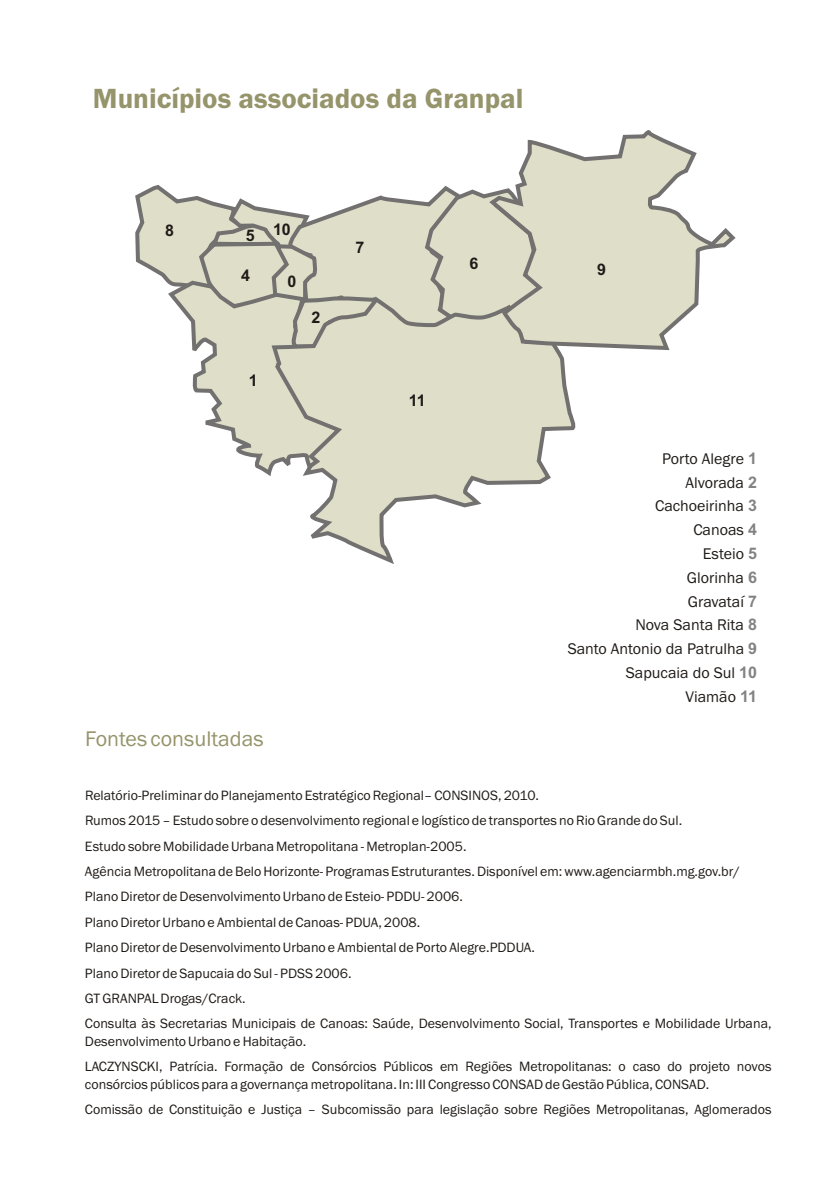
<style>
.page{position:relative;width:840px;height:1191px;background:#fff}
.page>*{position:absolute;margin:0;border:0;box-sizing:border-box;transform-origin:0 0}
.t1{font:600 28.8px "Franklin Gothic";color:#96946b}
.t2{font:22px "Franklin Gothic";color:#96946b}
.t3{font:16px/23.8px "Franklin Gothic";color:#1f1a17;text-align:right}
.t4{font:700 16px "Arial";color:#1f1a17}
.t5{font:14px/25.4px "Franklin Gothic";color:#1f1a17}
.s1{font-family:"Arial";font-weight:700;color:#828282}
</style>
<div class="page">
<svg style="left:135px;top:185px;width:30px;height:95px;fill:#dedec9"></svg>
<svg style="left:165px;top:190px;width:104px;height:285px"></svg>
<svg style="left:196px;top:186px;width:289px;height:233px;background:#d8d7c7"></svg>
<svg style="left:269px;top:294px;width:306px;height:270px;fill:#dedec9"></svg>
<svg style="left:485px;top:130px;width:251px;height:222px;fill:#dedec9"></svg>
<h1 class="t1" style="left:93px;top:88px;width:432px">Municípios associados da Granpal</h1>
<p class="t4" style="left:165px;top:225px;width:10px">8</p>
<p class="t4" style="left:273px;top:223px;width:19px">10</p>
<p class="t4" style="left:246px;top:230px;width:10px">5</p>
<p class="t4" style="left:241px;top:269px;width:10px">4</p>
<p class="t4" style="left:287px;top:275px;width:10px">0</p>
<p class="t4" style="left:311px;top:312px;width:10px">2</p>
<p class="t4" style="left:249px;top:374px;width:10px">1</p>
<p class="t4" style="left:355px;top:242px;width:10px">7</p>
<p class="t4" style="left:408px;top:394px;width:18px">11</p>
<p class="t4" style="left:469px;top:257px;width:10px">6</p>
<h2 class="t2" style="left:85px;top:731px;width:180px">Fontes consultadas</h2>
<p class="t4" style="left:597px;top:263px;width:10px">9</p>
<p class="t3" style="left:567px;top:448px;width:191px">Porto Alegre <span class="s1">1<br></span>Alvorada <span class="s1">2<br></span>Cachoeirinha <span class="s1">3<br></span>Canoas <span class="s1">4<br></span>Esteio <span class="s1">5<br></span>Glorinha <span class="s1">6<br></span>Gravataí <span class="s1">7<br></span>Nova Santa Rita <span class="s1">8<br></span>Santo Antonio da Patrulha <span class="s1">9<br></span>Sapucaia do Sul <span class="s1">10<br></span>Viamão <span class="s1">11</span></p>
<p class="t5" style="left:85px;top:783px;width:687px">Relatório-Preliminar do Planejamento Estratégico Regional– CONSINOS, 2010.<br>Rumos 2015 – Estudo sobre o desenvolvimento regional e logístico de transportes no Rio Grande do Sul.<br>Estudo sobre Mobilidade Urbana Metropolitana - Metroplan-2005.<br>Agência Metropolitana de Belo Horizonte- Programas Estruturantes. Disponível em: www.agenciarmbh.mg.gov.br/ Plano Diretor de Desenvolvimento Urbano de Esteio- PDDU- 2006.<br>Plano Diretor Urbano e Ambiental de Canoas- PDUA, 2008.<br>Plano Diretor de Desenvolvimento Urbano e Ambiental de Porto Alegre.PDDUA.<br>Plano Diretor de Sapucaia do Sul - PDSS 2006.<br>GT GRANPAL Drogas/Crack.<br>Consulta às Secretarias Municipais de Canoas: Saúde, Desenvolvimento Social, Transportes e Mobilidade Urbana,</p>
<p class="t5" style="left:85px;top:1029px;width:687px">Desenvolvimento Urbano e Habitação.<br>LACZYNSCKI, Patrícia. Formação de Consórcios Públicos em Regiões Metropolitanas: o caso do projeto novos</p>
<p class="t5" style="left:85px;top:1072px;width:687px">consórcios públicos para a governança metropolitana. In: III Congresso CONSAD de Gestão Pública, CONSAD.<br>Comissão de Constituição e Justiça – Subcomissão para legislação sobre Regiões Metropolitanas, Aglomerados</p>
</div>
